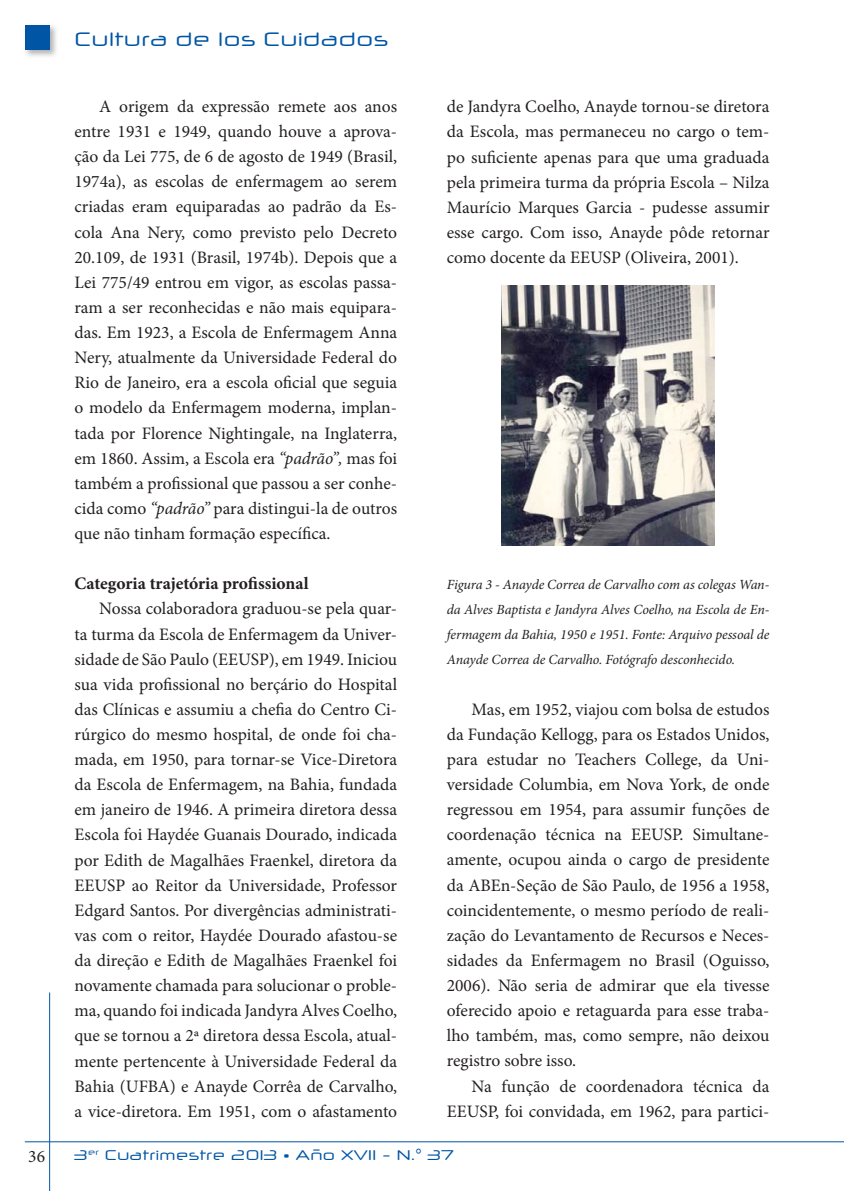
<style>
.page{position:relative;width:844px;height:1191px;background:#fff}
.page>*{position:absolute;margin:0;border:0;box-sizing:border-box;transform-origin:0 0}
.t1{font:19.25px "Neuropol X Free";color:#0155a5}
.t2{font:17.5px/25px "Minion Pro";color:#231f20;text-align:justify}
.t3{font:700 17.5px "Minion Pro";color:#231f20}
.t4{font:italic 14px/25px "Minion Pro";letter-spacing:-.005em;color:#231f20;text-align:justify}
.t5{font:14px "Neuropol X Free";color:#0155a5}
.s1{font-style:italic}
</style>
<div class="page">
<hr style="left:49px;top:992px;width:1px;height:199px;background:#0155a5">
<hr style="left:25px;top:1141px;width:818px;height:1px;background:#0155a5">
<img style="left:25px;top:25px;width:32px;height:32px">
<div style="left:25px;top:25px;width:25px;height:25px;background:#0155a5"></div>
<img style="left:501px;top:285px;width:213px;height:261px">
<p class="t2" style="left:28px;top:1144px;width:18px">36</p>
<p class="t1" style="left:74px;top:27px;width:315px">Cultura de los Cuidados</p>
<p class="t2" style="left:74px;top:94px;width:324px;text-indent:25px">A origem da expressão remete aos anos entre 1931 e 1949, quando houve a aprova&shy;ção da Lei 775, de 6 de agosto de 1949 (Brasil, 1974a), as escolas de enfermagem ao serem criadas eram equiparadas ao padrão da Es&shy;cola Ana Nery, como previsto pelo Decreto 20.109, de 1931 (Brasil, 1974b). Depois que a Lei 775/49 entrou em vigor, as escolas passa&shy;ram a ser reconhecidas e não mais equipara&shy;das. Em 1923, a Escola de Enfermagem Anna Nery, atualmente da Universidade Federal do Rio de Janeiro, era a escola oficial que seguia o modelo da Enfermagem moderna, implan&shy;tada por Florence Nightingale, na Inglaterra, em 1860. Assim, a Escola era <span class="s1">“padrão”,</span> mas foi também a profissional que passou a ser conhe&shy;cida como <span class="s1">“padrão”</span> para distingui-la de outros que não tinham formação específica.</p>
<p class="t3" style="left:74px;top:571px;width:236px">Categoria trajetória profissional</p>
<p class="t2" style="left:74px;top:596px;width:324px;text-indent:25px">Nossa colaboradora graduou-se pela quar&shy;ta turma da Escola de Enfermagem da Univer&shy;sidade de São Paulo (EEUSP), em 1949. Iniciou sua vida profissional no berçário do Hospital das Clínicas e assumiu a chefia do Centro Ci&shy;rúrgico do mesmo hospital, de onde foi cha&shy;mada, em 1950, para tornar-se Vice-Diretora da Escola de Enfermagem, na Bahia, fundada em janeiro de 1946. A primeira diretora dessa Escola foi Haydée Guanais Dourado, indicada por Edith de Magalhães Fraenkel, diretora da EEUSP ao Reitor da Universidade, Professor Edgard Santos. Por divergências administrati&shy;vas com o reitor, Haydée Dourado afastou-se da direção e Edith de Magalhães Fraenkel foi novamente chamada para solucionar o proble&shy;ma, quando foi indicada Jandyra Alves Coelho, que se tornou a 2ª diretora dessa Escola, atual&shy;mente pertencente à Universidade Federal da Bahia (UFBA) e Anayde Corrêa de Carvalho, a vice-diretora. Em 1951, com o afastamento</p>
<p class="t2" style="left:446px;top:94px;width:324px">de Jandyra Coelho, Anayde tornou-se diretora da Escola, mas permaneceu no cargo o tem&shy;po suficiente apenas para que uma graduada pela primeira turma da própria Escola – Nilza Maurício Marques Garcia - pudesse assumir esse cargo. Com isso, Anayde pôde retornar como docente da EEUSP (Oliveira, 2001).</p>
<p class="t4" style="left:446px;top:572px;width:324px">Figura 3 - Anayde Correa de Carvalho com as colegas Wan&shy;da Alves Baptista e Jandyra Alves Coelho, na Escola de En&shy;fermagem da Bahia, 1950 e 1951. Fonte: Arquivo pessoal de Anayde Correa de Carvalho. Fotógrafo desconhecido.</p>
<p class="t2" style="left:446px;top:696px;width:324px;text-indent:25px">Mas, em 1952, viajou com bolsa de estudos da Fundação Kellogg, para os Estados Unidos, para estudar no Teachers College, da Uni&shy;versidade Columbia, em Nova York, de onde regressou em 1954, para assumir funções de coordenação técnica na EEUSP. Simultane&shy;amente, ocupou ainda o cargo de presidente da ABEn-Seção de São Paulo, de 1956 a 1958, coincidentemente, o mesmo período de reali&shy;zação do Levantamento de Recursos e Neces&shy;sidades da Enfermagem no Brasil (Oguisso, 2006). Não seria de admirar que ela tivesse oferecido apoio e retaguarda para esse traba&shy;lho também, mas, como sempre, não deixou registro sobre isso.</p>
<p class="t2" style="left:446px;top:1073px;width:324px;text-align:right">Na função de coordenadora técnica da<br>EEUSP, foi convidada, em 1962, para partici-</p>
<p class="t5" style="left:74px;top:1146px;width:381px">3<sup>er</sup> Cuatrimestre 2013 • Año XVII - N.° 37</p>
</div>
